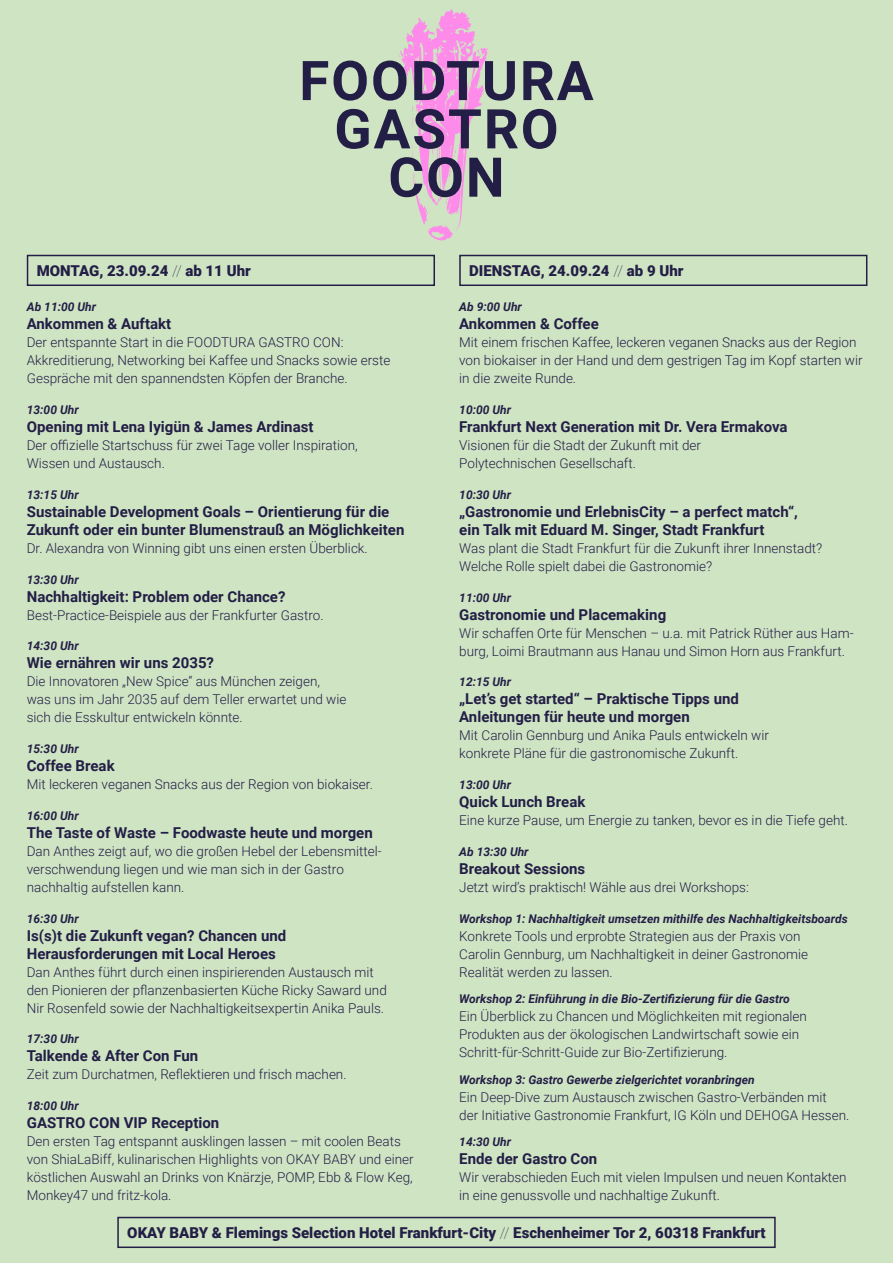
<style>
.page{position:relative;width:893px;height:1263px;background:#cfe4c3}
.page>*{position:absolute;margin:0;border:0;box-sizing:border-box;transform-origin:0 0}
.t1{font:700 54.75px "Roboto";letter-spacing:.035em;color:#231e46}
.t2{font:700 15px/18px "Roboto";color:#231e46}
.t3{font:900 15px "Roboto";color:#231e46}
.t4{font:300 13.5px/18px "Roboto";color:#231e46}
.t5{font:italic 700 12px "Roboto";color:#231e46}
.s1{font-weight:100}
</style>
<div class="page">
<svg style="left:399px;top:9px;width:90px;height:232px"></svg>
<div style="left:27px;top:255px;width:408px;height:31px;border:2px solid #231e46"></div>
<div style="left:459px;top:255px;width:408px;height:31px;border:2px solid #231e46"></div>
<div style="left:117px;top:1217px;width:659px;height:31px;border:2px solid #231e46"></div>
<p class="t1" style="left:299px;top:42px;width:296px">FOODTURA</p>
<p class="t1" style="left:334px;top:91px;width:226px">GASTRO</p>
<p class="t1" style="left:388px;top:139px;width:118px">CON</p>
<p class="t3" style="left:37px;top:260px;width:216px">MONTAG, 23.09.24 <span class="s1">//</span> ab 11 Uhr</p>
<p class="t3" style="left:469px;top:260px;width:216px">DIENSTAG, 24.09.24 <span class="s1">//</span> ab 9 Uhr</p>
<p class="t5" style="left:27px;top:299px;width:71px">Ab 11:00 Uhr</p>
<p class="t2" style="left:27px;top:314px;width:146px">Ankommen &amp; Auftakt</p>
<p class="t4" style="left:27px;top:333px;width:365px">Der entspannte Start in die FOODTURA GASTRO CON:<br>Akkreditierung, Networking bei Kaffee und Snacks sowie erste<br>Gespräche mit den spannendsten Köpfen der Branche.</p>
<p class="t5" style="left:27px;top:401px;width:53px">13:00 Uhr</p>
<p class="t2" style="left:27px;top:417px;width:288px">Opening mit Lena Iyigün &amp; James Ardinast</p>
<p class="t4" style="left:27px;top:436px;width:332px">Der offizielle Startschuss für zwei Tage voller Inspiration,<br>Wissen und Austausch.</p>
<p class="t5" style="left:27px;top:486px;width:53px">13:15 Uhr</p>
<p class="t2" style="left:27px;top:502px;width:379px">Sustainable Development Goals – Orientierung für die<br>Zukunft oder ein bunter Blumenstrauß an Möglichkeiten</p>
<p class="t4" style="left:27px;top:538px;width:342px">Dr. Alexandra von Winning gibt uns einen ersten Überblick.</p>
<p class="t5" style="left:27px;top:571px;width:53px">13:30 Uhr</p>
<p class="t2" style="left:27px;top:587px;width:260px">Nachhaltigkeit: Problem oder Chance?</p>
<p class="t4" style="left:27px;top:605px;width:298px">Best-Practice-Beispiele aus der Frankfurter Gastro.</p>
<p class="t5" style="left:27px;top:638px;width:53px">14:30 Uhr</p>
<p class="t2" style="left:27px;top:653px;width:189px">Wie ernähren wir uns 2035?</p>
<p class="t4" style="left:27px;top:672px;width:321px">Die Innovatoren „New Spice“ aus München zeigen, was uns im Jahr 2035 auf dem Teller erwartet und wie sich die Esskultur entwickeln könnte.</p>
<p class="t5" style="left:27px;top:740px;width:53px">15:30 Uhr</p>
<p class="t2" style="left:27px;top:756px;width:89px">Coffee Break</p>
<p class="t4" style="left:27px;top:775px;width:348px">Mit leckeren veganen Snacks aus der Region von biokaiser.</p>
<p class="t5" style="left:27px;top:807px;width:53px">16:00 Uhr</p>
<p class="t2" style="left:27px;top:823px;width:347px">The Taste of Waste – Foodwaste heute und morgen</p>
<p class="t4" style="left:27px;top:841px;width:356px">Dan Anthes zeigt auf, wo die großen Hebel der Lebensmittel&shy;verschwendung liegen und wie man sich in der Gastro nachhaltig aufstellen kann.</p>
<p class="t5" style="left:27px;top:910px;width:53px">16:30 Uhr</p>
<p class="t2" style="left:27px;top:926px;width:261px">Is(s)t die Zukunft vegan? Chancen und<br>Herausforderungen mit Local Heroes</p>
<p class="t4" style="left:27px;top:962px;width:362px">Dan Anthes führt durch einen inspirierenden Austausch mit den Pionieren der pflanzenbasierten Küche Ricky Saward und<br>Nir Rosenfeld sowie der Nachhaltigkeitsexpertin Anika Pauls.</p>
<p class="t5" style="left:27px;top:1031px;width:53px">17:30 Uhr</p>
<p class="t2" style="left:27px;top:1046px;width:173px">Talkende &amp; After Con Fun</p>
<p class="t4" style="left:27px;top:1065px;width:321px">Zeit zum Durchatmen, Reflektieren und frisch machen.</p>
<p class="t5" style="left:27px;top:1097px;width:53px">18:00 Uhr</p>
<p class="t2" style="left:27px;top:1113px;width:194px">GASTRO CON VIP Reception</p>
<p class="t4" style="left:27px;top:1132px;width:388px">Den ersten Tag entspannt ausklingen lassen – mit coolen Beats von ShiaLaBiff, kulinarischen Highlights von OKAY BABY und einer köstlichen Auswahl an Drinks von Knärzje, POMP, Ebb &amp; Flow Keg, Monkey47 und fritz-kola.</p>
<p class="t5" style="left:459px;top:299px;width:64px">Ab 9:00 Uhr</p>
<p class="t2" style="left:459px;top:314px;width:141px">Ankommen &amp; Coffee</p>
<p class="t4" style="left:459px;top:333px;width:405px">Mit einem frischen Kaffee, leckeren veganen Snacks aus der Region von biokaiser in der Hand und dem gestrigen Tag im Kopf starten wir in die zweite Runde.</p>
<p class="t5" style="left:459px;top:401px;width:53px">10:00 Uhr</p>
<p class="t2" style="left:459px;top:417px;width:330px">Frankfurt Next Generation mit Dr. Vera Ermakova</p>
<p class="t4" style="left:459px;top:436px;width:243px">Visionen für die Stadt der Zukunft mit der<br>Polytechnischen Gesellschaft.</p>
<p class="t5" style="left:459px;top:486px;width:53px">10:30 Uhr</p>
<p class="t2" style="left:459px;top:502px;width:340px">„Gastronomie und ErlebnisCity – a perfect match“, ein Talk mit Eduard M. Singer, Stadt Frankfurt</p>
<p class="t4" style="left:459px;top:538px;width:365px">Was plant die Stadt Frankfurt für die Zukunft ihrer Innenstadt?<br>Welche Rolle spielt dabei die Gastronomie?</p>
<p class="t5" style="left:459px;top:589px;width:53px">11:00 Uhr</p>
<p class="t2" style="left:459px;top:605px;width:208px">Gastronomie und Placemaking</p>
<p class="t4" style="left:459px;top:623px;width:396px">Wir schaffen Orte für Menschen – u.a. mit Patrick Rüther aus Ham&shy;burg, Loimi Brautmann aus Hanau und Simon Horn aus Frankfurt.</p>
<p class="t5" style="left:459px;top:674px;width:53px">12:15 Uhr</p>
<p class="t2" style="left:459px;top:689px;width:281px">„Let’s get started“ – Praktische Tipps und<br>Anleitungen für heute und morgen</p>
<p class="t4" style="left:459px;top:726px;width:311px">Mit Carolin Gennburg und Anika Pauls entwickeln wir konkrete Pläne für die gastronomische Zukunft.</p>
<p class="t5" style="left:459px;top:776px;width:53px">13:00 Uhr</p>
<p class="t2" style="left:459px;top:792px;width:128px">Quick Lunch Break</p>
<p class="t4" style="left:459px;top:811px;width:390px">Eine kurze Pause, um Energie zu tanken, bevor es in die Tiefe geht.</p>
<p class="t5" style="left:459px;top:843px;width:71px">Ab 13:30 Uhr</p>
<p class="t2" style="left:459px;top:859px;width:128px">Breakout Sessions</p>
<p class="t4" style="left:459px;top:877px;width:291px">Jetzt wird’s praktisch! Wähle aus drei Workshops:</p>
<p class="t5" style="left:459px;top:910px;width:390px">Workshop 1: Nachhaltigkeit umsetzen mithilfe des Nachhaltigkeitsboards</p>
<p class="t4" style="left:459px;top:926px;width:350px">Konkrete Tools und erprobte Strategien aus der Praxis von<br>Carolin Gennburg, um Nachhaltigkeit in deiner Gastronomie<br>Realität werden zu lassen.</p>
<p class="t5" style="left:459px;top:990px;width:332px">Workshop 2: Einführung in die Bio-Zertifizierung für die Gastro</p>
<p class="t4" style="left:459px;top:1007px;width:349px">Ein Überblick zu Chancen und Möglichkeiten mit regionalen<br>Produkten aus der ökologischen Landwirtschaft sowie ein<br>Schritt-für-Schritt-Guide zur Bio-Zertifizierung.</p>
<p class="t5" style="left:459px;top:1071px;width:297px">Workshop 3: Gastro Gewerbe zielgerichtet voranbringen</p>
<p class="t4" style="left:459px;top:1087px;width:392px">Ein Deep-Dive zum Austausch zwischen Gastro-Verbänden mit der Initiative Gastronomie Frankfurt, IG Köln und DEHOGA Hessen.</p>
<p class="t5" style="left:459px;top:1133px;width:53px">14:30 Uhr</p>
<p class="t2" style="left:459px;top:1149px;width:140px">Ende der Gastro Con</p>
<p class="t4" style="left:459px;top:1168px;width:389px">Wir verabschieden Euch mit vielen Impulsen und neuen Kontakten in eine genussvolle und nachhaltige Zukunft.</p>
<p class="t3" style="left:127px;top:1222px;width:640px">OKAY BABY &amp; Flemings Selection Hotel Frankfurt-City <span class="s1">//</span> Eschenheimer Tor 2, 60318 Frankfurt</p>
</div>
